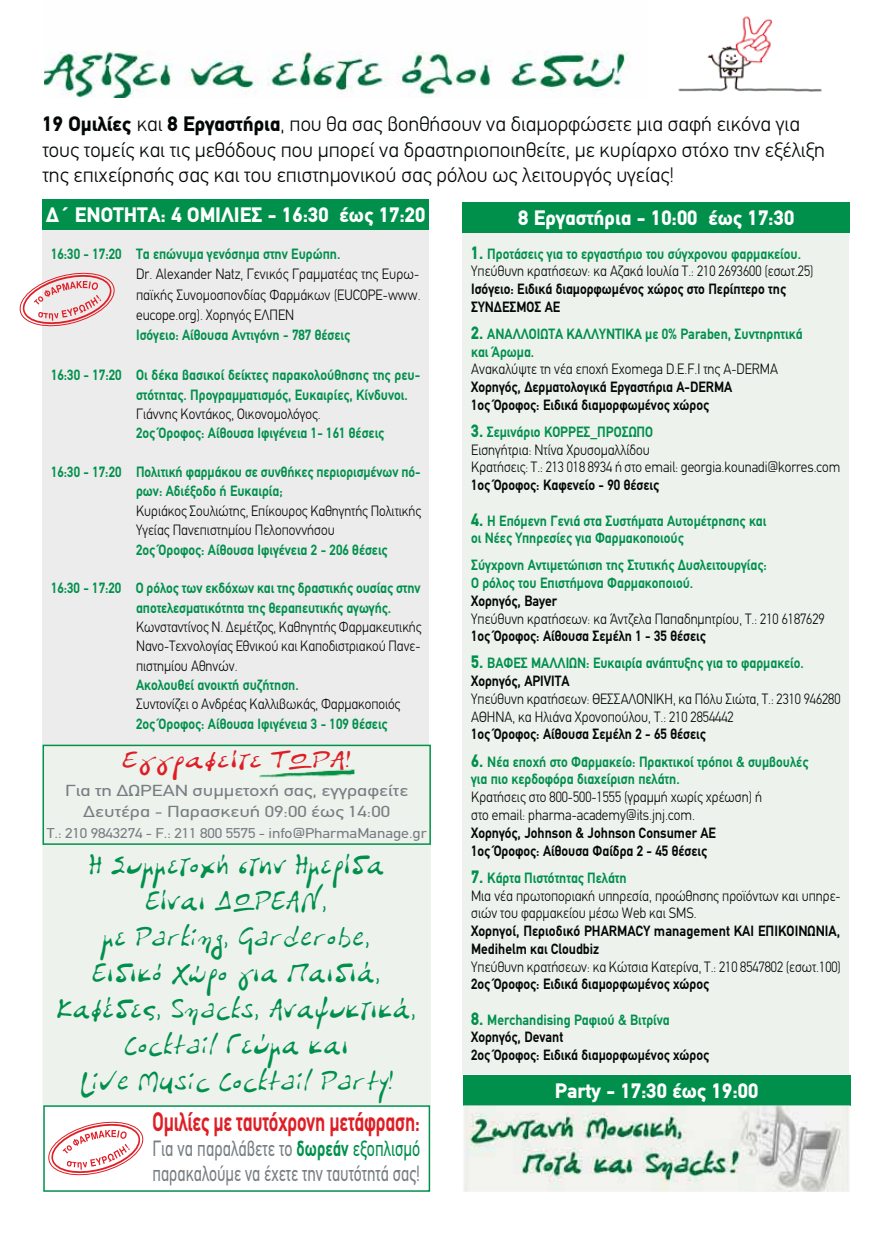
<style>
.page{position:relative;width:893px;height:1234px;background:#fff}
.page>*{position:absolute;margin:0;border:0;box-sizing:border-box;transform-origin:0 0}
.t1{font:700 27px "PF Din Text";letter-spacing:-.005em;color:#de1e25;scale:.71 1}
.t2{font:24.75px/36px "PF Liberissima";letter-spacing:.06em;color:#00904c;text-align:center}
.t3{font:22.2px/25px "PF Din Text";color:#777e82;scale:.74 1}
.t4{font:21.6px "PF Liberissima";letter-spacing:.06em;color:#de1e25;scale:1.25 1}
.t5{font:300 21px/25.2px "PF Din Text";color:#030806}
.t6{font:900 21px "PF Din Text";color:#fff}
.t7{font:16.05px/20.7px "PF Din Text";color:#777e82;text-align:center;scale:1.25 1}
.t8{font:300 15px/17.7px "PF Din Text";color:#030806;scale:.9 1}
.t9{font:700 15px/17.7px "PF Din Text";color:#00904c;scale:.9 1}
.t10{font:700 15px/17.7px "PF Din Text";color:#030806;scale:.9 1}
.t11{font:300 15px/20.4px "PF Din Text";color:#030806;text-align:justify;scale:.91 1}
.t12{font:300 15px/19.4px "PF Din Text";color:#030806;text-align:justify;scale:.89 1}
.t13{font:700 15px/19.4px "PF Din Text";color:#00904c;scale:.91 1}
.t14{font:700 15px/19.4px "PF Din Text";color:#00904c;scale:.89 1}
.t15{font:700 15px/17.7px "PF Din Text";color:#030806;scale:.91 1}
.t16{font:14.25px "PF Din Text";letter-spacing:-.005em;color:#777e82;scale:1.12 1}
.s1{font-weight:900}
.s2{color:#df1e25}
.s3{font-weight:700;color:#00904c}
.s4{color:#00904c}
.s5{font-weight:900;font-size:18px;color:#00904c}
.s6{font-weight:900;font-size:18px}
.s7{color:#030806}
</style>
<div class="page">
<div style="left:43px;top:839px;width:387px;height:265px;background:#edf2ed"></div>
<div style="left:43px;top:838px;width:388px;height:267px;border:2px solid #edf2ed"></div>
<div style="left:43px;top:201px;width:386px;height:543px;background:#edecec"></div>
<div style="left:463px;top:202px;width:386px;height:872px;background:#edf2ed"></div>
<div style="left:43px;top:199px;width:386px;height:30px;background:#00904c"></div>
<div style="left:463px;top:202px;width:387px;height:30px;background:#00904c"></div>
<div style="left:463px;top:1075px;width:387px;height:30px;background:#00904c"></div>
<img style="left:463px;top:1105px;width:387px;height:86px">
<img style="left:44px;top:51px;width:584px;height:47px">
<img style="left:678px;top:16px;width:144px;height:76px">
<div style="left:43px;top:1104px;width:387px;height:87px;border:2px solid #00904c"></div>
<svg style="left:19px;top:265px;width:96px;height:69px"></svg>
<div style="left:43px;top:744px;width:388px;height:100px;background:#edf2ed"></div>
<svg style="left:45px;top:1113px;width:99px;height:69px"></svg>
<img style="left:245px;top:764px;width:109px;height:18px">
<img style="left:245px;top:764px;width:105px;height:15px">
<p class="t5" style="left:43px;top:114px;width:784px"><span class="s1">19 Ομιλίες</span> και <span class="s1">8 Εργαστήρια</span>, που θα σας βοηθήσουν να διαμορφώσετε μια σαφή εικόνα για τους τομείς και τις μεθόδους που μπορεί να δραστηριοποιηθείτε, με κυρίαρχο στόχο την εξέλιξη της επιχείρησής σας και του επιστημονικού σας ρόλου ως λειτουργός υγείας!</p>
<h3 class="t6" style="left:46px;top:203px;width:381px">Δ΄ ΕΝΟΤΗΤΑ: 4 ΟΜΙΛΙΕΣ - 16:30 έως 17:20</h3>
<h3 class="t6" style="left:518px;top:206px;width:277px">8 Εργαστήρια - 10:00 έως 17:30</h3>
<p class="t9" style="left:51px;top:246px;width:323px">16:30 - 17:20 Τα επώνυμα γενόσημα στην Ευρώπη.</p>
<p class="t11" style="left:136px;top:265px;width:314px">Dr. Alexander Natz, Γενικός Γραμματέας της Ευρω&shy;παϊκής Συνομοσπονδίας Φαρμάκων (EUCOPE-www. eucope.org). Χορηγός ΕΛΠΕΝ</p>
<p class="t9" style="left:136px;top:328px;width:239px">Ισόγειο: Αίθουσα Αντιγόνη - 787 θέσεις</p>
<p class="t13" style="left:136px;top:367px;width:314px;text-indent:-85px">16:30 - 17:20 Οι δέκα βασικοί δείκτες παρακολούθησης της ρευ&shy;στότητας. Προγραμματισμός, Ευκαιρίες, Κίνδυνοι.</p>
<p class="t8" style="left:136px;top:406px;width:207px">Γιάννης Κοντάκος, Οικονομολόγος.</p>
<p class="t9" style="left:136px;top:425px;width:277px">2ος Όροφος: Αίθουσα Ιφιγένεια 1- 161 θέσεις</p>
<p class="t14" style="left:136px;top:463px;width:321px;text-indent:-85px">16:30 - 17:20 Πολιτική φαρμάκου σε συνθήκες περιορισμένων πό&shy;ρων: Αδιέξοδο ή Ευκαιρία;</p>
<p class="t8" style="left:136px;top:502px;width:318px;line-height:19.4px">Κυριάκος Σουλιώτης, Επίκουρος Καθηγητής Πολιτικής<br>Υγείας Πανεπιστημίου Πελοποννήσου</p>
<p class="t9" style="left:136px;top:542px;width:281px">2ος Όροφος: Αίθουσα Ιφιγένεια 2 - 206 θέσεις</p>
<p class="t9" style="left:136px;top:579px;width:318px;line-height:19.4px;text-indent:-85px">16:30 - 17:20 Ο ρόλος των εκδόχων και της δραστικής ουσίας στην αποτελεσματικότητα της θεραπευτικής αγωγής.</p>
<p class="t12" style="left:136px;top:618px;width:322px">Κωνσταντίνος Ν. Δεμέτζος, Καθηγητής Φαρμακευτικής Νανο-Τεχνολογίας Εθνικού και Καποδιστριακού Πανε&shy;πιστημίου Αθηνών.</p>
<p class="t9" style="left:136px;top:677px;width:182px">Ακολουθεί ανοικτή συζήτηση.</p>
<p class="t8" style="left:136px;top:696px;width:295px">Συντονίζει ο Ανδρέας Καλλιβωκάς, Φαρμακοποιός</p>
<p class="t9" style="left:136px;top:716px;width:281px">2ος Όροφος: Αίθουσα Ιφιγένεια 3 - 109 θέσεις</p>
<h3 class="t4" style="left:123px;top:746px;width:184px">Εγγραφεί<span class="s2">τε ΤΩΡΑ!</span></h3>
<p class="t7" style="left:65px;top:780px;width:276px">Για τη ΔΩΡΕΑΝ συμμετοχή σας, εγγραφείτε<br>Δευτέρα - Παρασκευή 09:00 έως 14:00</p>
<p class="t16" style="left:47px;top:824px;width:341px">Τ.: 210 9843274 - F.: 211 800 5575 - info@PharmaManage.gr</p>
<h2 class="t2" style="left:57px;top:846px;width:361px">Η Συμμετοχή στην Ημερίδα<br>Είναι ΔΩΡΕΑΝ,<br>με Parking, Garderobe,<br>Ειδικό Χώρο για Παιδιά,<br>Καφέδες, Snacks, Αναψυκτικά,<br>Cocktail Γεύμα και<br>Live Music Cocktail Party!</h2>
<h1 class="t1" style="left:153px;top:1111px;width:378px">Oμιλίες με ταυτόχρονη μετάφραση:</h1>
<h3 class="t3" style="left:153px;top:1135px;width:363px">Για να παραλάβετε το <span class="s3">δωρεάν</span> <span class="s4">εξοπλισμό </span>παρακαλούμε να έχετε την ταυτότητά σας!</h3>
<p class="t8" style="left:471px;top:246px;width:382px"><span class="s5">1.</span> <span class="s3">Προτάσεις για το εργαστήριο του σύγχρονου φαρμακείου.<br></span>Υπεύθυνη κρατήσεων: κα Αζακά Ιουλία Τ.: 210 2693600 (εσωτ.25)</p>
<p class="t10" style="left:471px;top:281px;width:351px">Ισόγειο: Ειδικά διαμορφωμένος χώρος στο Περίπτερο της<br>ΣΥΝΔΕΣΜΟΣ ΑΕ</p>
<p class="t9" style="left:471px;top:326px;width:370px"><span class="s6">2.</span> ΑΝΑΛΛΟΙΩΤΑ ΚΑΛΛΥΝΤΙΚΑ με 0% Paraben, Συντηρητικά και Άρωμα.</p>
<p class="t8" style="left:471px;top:362px;width:342px">Ανακαλύψτε τη νέα εποχή Exomega D.E.F.I της A-DERMA</p>
<p class="t10" style="left:471px;top:379px;width:292px">Χορηγός, Δερματολογικά Εργαστήρια A-DERMA<br>1ος Όροφος: Ειδικά διαμορφωμένος χώρος</p>
<p class="t8" style="left:471px;top:424px;width:412px"><span class="s5">3.</span> <span class="s3">Σεμινάριο ΚΟΡΡΕΣ_ΠΡΟΣΩΠΟ<br></span>Εισηγήτρια: Ντίνα Χρυσομαλλίδου<br>Κρατήσεις: Τ.: 213 018 8934 ή στο email: georgia.kounadi@korres.com</p>
<p class="t10" style="left:471px;top:477px;width:210px">1ος Όροφος: Καφενείο - 90 θέσεις</p>
<p class="t9" style="left:471px;top:513px;width:330px"><span class="s6">4.</span> Η Επόμενη Γενιά στα Συστήματα Αυτομέτρησης και οι Νέες Υπηρεσίες για Φαρμακοποιούς</p>
<p class="t9" style="left:471px;top:557px;width:330px">Σύγχρονη Αντιμετώπιση της Στυτικής Δυσλειτουργίας:<br>Ο ρόλος του Επιστήμονα Φαρμακοποιού.</p>
<p class="t10" style="left:471px;top:593px;width:97px">Χορηγός, Bayer</p>
<p class="t8" style="left:471px;top:611px;width:394px">Υπεύθυνη κρατήσεων: κα Άντζελα Παπαδημητρίου, Τ.: 210 6187629</p>
<p class="t10" style="left:471px;top:628px;width:262px">1ος Όροφος: Αίθουσα Σεμέλη 1 - 35 θέσεις</p>
<p class="t9" style="left:471px;top:655px;width:371px"><span class="s6">5.</span> ΒΑΦΕΣ ΜΑΛΛΙΩΝ: Ευκαιρία ανάπτυξης για το φαρμακείο.<br><span class="s7">Χορηγός, APIVITA</span></p>
<p class="t8" style="left:471px;top:691px;width:412px">Υπεύθυνη κρατήσεων: ΘΕΣΣΑΛΟΝΙΚΗ, κα Πόλυ Σιώτα, Τ.: 2310 946280<br>ΑΘΗΝΑ, κα Ηλιάνα Χρονοπούλου, Τ.: 210 2854442</p>
<p class="t10" style="left:471px;top:726px;width:262px">1ος Όροφος: Αίθουσα Σεμέλη 2 - 65 θέσεις</p>
<p class="t9" style="left:471px;top:753px;width:376px"><span class="s6">6.</span> Νέα εποχή στο Φαρμακείο: Πρακτικοί τρόποι &amp; συμβουλές για πιο κερδοφόρα διαχείριση πελάτη.</p>
<p class="t8" style="left:471px;top:788px;width:325px;line-height:18.5px">Κρατήσεις στο 800-500-1555 (γραμμή χωρίς χρέωση) ή στο email: pharma-academy@its.jnj.com.</p>
<p class="t10" style="left:471px;top:825px;width:274px">Χορηγός, Johnson &amp; Johnson Consumer ΑΕ<br>1ος Όροφος: Αίθουσα Φαίδρα 2 - 45 θέσεις</p>
<p class="t8" style="left:471px;top:870px;width:412px"><span class="s5">7.</span> <span class="s3">Κάρτα Πιστότητας Πελάτη<br></span>Μια νέα πρωτοποριακή υπηρεσία, προώθησης προϊόντων και υπηρε&shy;σιών του φαρμακείου μέσω Web και SMS.</p>
<p class="t15" style="left:471px;top:923px;width:407px">Χορηγοί, Περιοδικό PHARMACY management ΚΑΙ ΕΠΙΚΟΙΝΩΝΙΑ,<br>Medihelm και Cloudbiz</p>
<p class="t8" style="left:471px;top:958px;width:412px">Υπεύθυνη κρατήσεων: κα Κώτσια Κατερίνα, Τ.: 210 8547802 (εσωτ.100)</p>
<p class="t10" style="left:471px;top:976px;width:266px">2ος Όροφος: Ειδικά διαμορφωμένος χώρος</p>
<p class="t10" style="left:471px;top:1011px;width:266px"><span class="s5">8.</span> <span class="s4">Merchandising Ραφιού &amp; Βιτρίνα<br></span>Χορηγός, Devant<br>2ος Όροφος: Ειδικά διαμορφωμένος χώρος</p>
<h3 class="t6" style="left:555px;top:1078px;width:205px">Party - 17:30 έως 19:00</h3>
</div>
